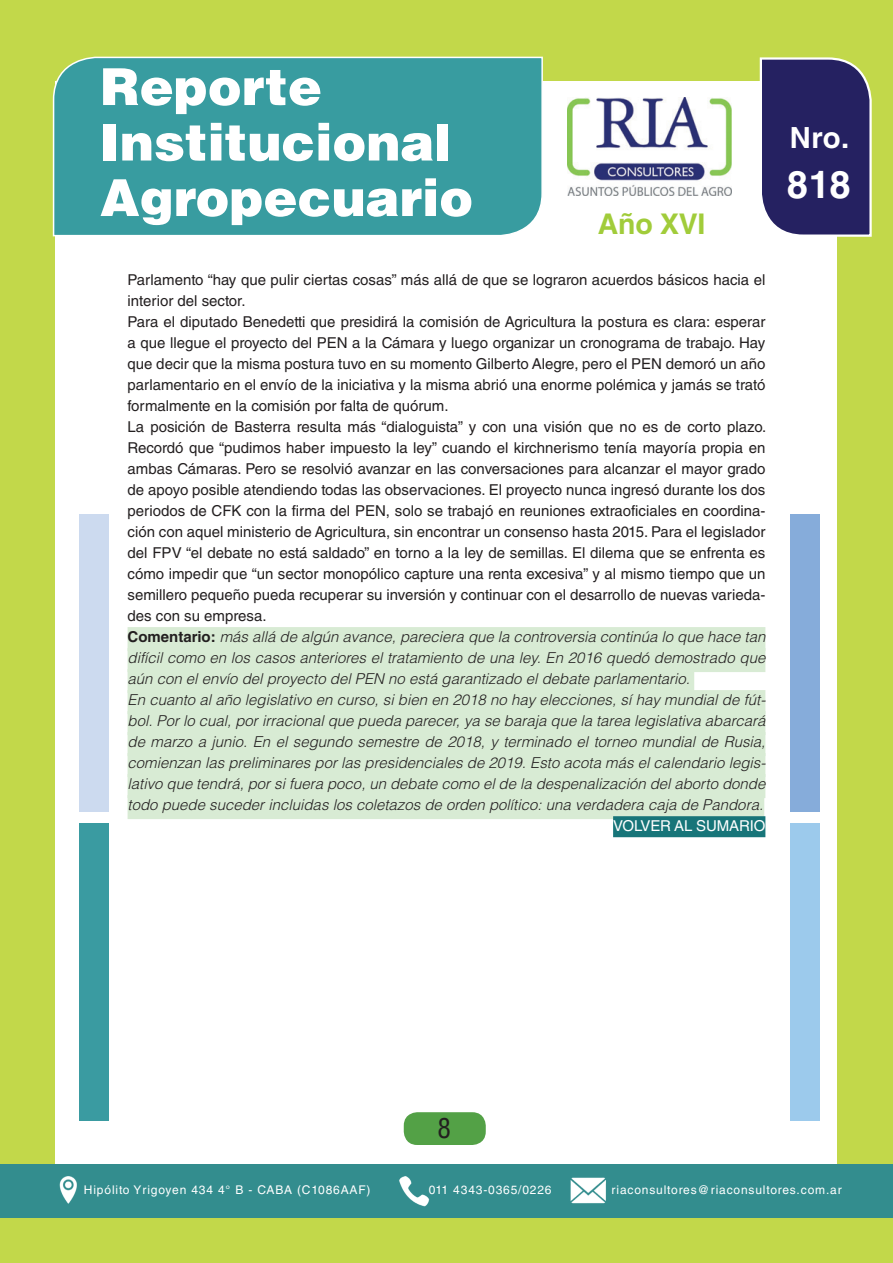
<style>
.page{position:relative;width:893px;height:1263px;background:#c2d84a}
.page>*{position:absolute;margin:0;border:0;box-sizing:border-box;transform-origin:0 0}
.t1{font:900 51px/55.5px "Helvetica LT Std";color:#fff}
.t2{font:700 38.1px "Helvetica LT Std";color:#fff}
.t3{font:700 29.1px "Helvetica LT Std";color:#fff}
.t4{font:700 28.5px "Helvetica LT Std";color:#a1cc3a}
.t5{font:condensed 27px "Helvetica LT Std";color:#231f20}
.t6{font:15px/21px "Helvetica LT Std";color:#231f20}
.t7{font:15px "Helvetica LT Std";letter-spacing:-.01em;color:#fff}
.t8{font:12px "Helvetica LT Std";letter-spacing:.07em;color:#fff}
.s1{font-style:inherit}
.s2{font-weight:700}
.s3{font-weight:300;font-style:italic}
</style>
<div class="page">
<div style="left:56px;top:81px;width:781px;height:1094px;background:#fff"></div>
<img style="left:568px;top:98px;width:164px;height:97px">
<div style="left:79px;top:514px;width:29px;height:297px;background:#ccdaef"></div>
<div style="left:79px;top:823px;width:29px;height:298px;background:#3a9ba1"></div>
<div style="left:790px;top:514px;width:30px;height:297px;background:#86acda"></div>
<div style="left:790px;top:823px;width:30px;height:298px;background:#9ccaec"></div>
<div style="left:52px;top:56px;width:492px;height:181px;background:#389ca0"></div>
<svg style="left:759px;top:56px;width:114px;height:182px;background:#3e3b6d"></svg>
<div style="left:0;top:1164px;width:893px;height:54px;background:#338d8e"></div>
<img style="left:50px;top:1166px;width:40px;height:43px">
<img style="left:566px;top:1170px;width:46px;height:39px">
<img style="left:394px;top:1169px;width:40px;height:37px">
<div style="left:404px;top:1112px;width:82px;height:33px;background:#53a146;border-radius:14px"></div>
<div style="left:128px;top:627px;width:637px;height:24px;background:#d8ebd4"></div>
<div style="left:128px;top:648px;width:637px;height:24px;background:#d8ebd4"></div>
<div style="left:128px;top:669px;width:566px;height:24px;background:#d8ebd4"></div>
<div style="left:128px;top:690px;width:637px;height:24px;background:#d8ebd4"></div>
<div style="left:128px;top:711px;width:637px;height:24px;background:#d8ebd4"></div>
<div style="left:128px;top:732px;width:637px;height:24px;background:#d8ebd4"></div>
<div style="left:128px;top:753px;width:637px;height:24px;background:#d8ebd4"></div>
<div style="left:128px;top:774px;width:637px;height:24px;background:#d8ebd4"></div>
<div style="left:128px;top:795px;width:636px;height:24px;background:#d8ebd4"></div>
<div style="left:613px;top:816px;width:152px;height:21px;background:#177579"></div>
<h1 class="t1" style="left:100px;top:58px;width:375px">Reporte<br>Institucional<br>Agropecuario</h1>
<h3 class="t4" style="left:598px;top:206px;width:109px">Año <span class="s1">XVI</span></h3>
<p class="t6" style="left:128px;top:269px;width:640px">Parlamento “hay que pulir ciertas cosas” más allá de que se lograron acuerdos básicos hacia el interior del sector.<br>Para el diputado Benedetti que presidirá la comisión de Agricultura la postura es clara: esperar a que llegue el proyecto del PEN a la Cámara y luego organizar un cronograma de trabajo. Hay que decir que la misma postura tuvo en su momento Gilberto Alegre, pero el PEN demoró un año parlamentario en el envío de la iniciativa y la misma abrió una enorme polémica y jamás se trató formalmente en la comisión por falta de quórum.<br>La posición de Basterra resulta más “dialoguista” y con una visión que no es de corto plazo.<br>Recordó que “pudimos haber impuesto la ley” cuando el kirchnerismo tenía mayoría propia en ambas Cámaras. Pero se resolvió avanzar en las conversaciones para alcanzar el mayor grado de apoyo posible atendiendo todas las observaciones. El proyecto nunca ingresó durante los dos periodos de CFK con la firma del PEN, solo se trabajó en reuniones extraoficiales en coordina&shy;ción con aquel ministerio de Agricultura, sin encontrar un consenso hasta 2015. Para el legislador del FPV “el debate no está saldado” en torno a la ley de semillas. El dilema que se enfrenta es cómo impedir que “un sector monopólico capture una renta excesiva” y al mismo tiempo que un semillero pequeño pueda recuperar su inversión y continuar con el desarrollo de nuevas varieda&shy;des con su empresa.<br><span class="s2">Comentario:</span> <span class="s3">más allá de algún avance, pareciera que la controversia continúa lo que hace tan difícil como en los casos anteriores el tratamiento de una ley. En 2016 quedó demostrado que aún con el envío del proyecto del PEN no está garantizado el debate parlamentario.<br>En cuanto al año legislativo en curso, si bien en 2018 no hay elecciones, sí hay mundial de fút&shy;bol. Por lo cual, por irracional que pueda parecer, ya se baraja que la tarea legislativa abarcará de marzo a junio. En el segundo semestre de 2018, y terminado el torneo mundial de Rusia, comienzan las preliminares por las presidenciales de 2019. Esto acota más el calendario legis&shy;lativo que tendrá, por si fuera poco, un debate como el de la despenalización del aborto donde todo puede suceder incluidas los coletazos de orden político: una verdadera caja de Pandora.</span></p>
<p class="t7" style="left:613px;top:817px;width:154px">VOLVER AL SUMARIO</p>
<h3 class="t3" style="left:790px;top:120px;width:61px">Nro.</h3>
<h2 class="t2" style="left:787px;top:161px;width:65px">818</h2>
<h3 class="t5" style="left:437px;top:1111px;width:15px">8</h3>
<p class="t8" style="left:84px;top:1183px;width:288px">Hipólito Yrigoyen 434 4° B - CABA (C1086AAF)</p>
<p class="t8" style="left:429px;top:1183px;width:124px">011 4343-0365/0226</p>
<p class="t8" style="left:611px;top:1183px;width:232px">riaconsultores@riaconsultores.com.ar</p>
</div>
